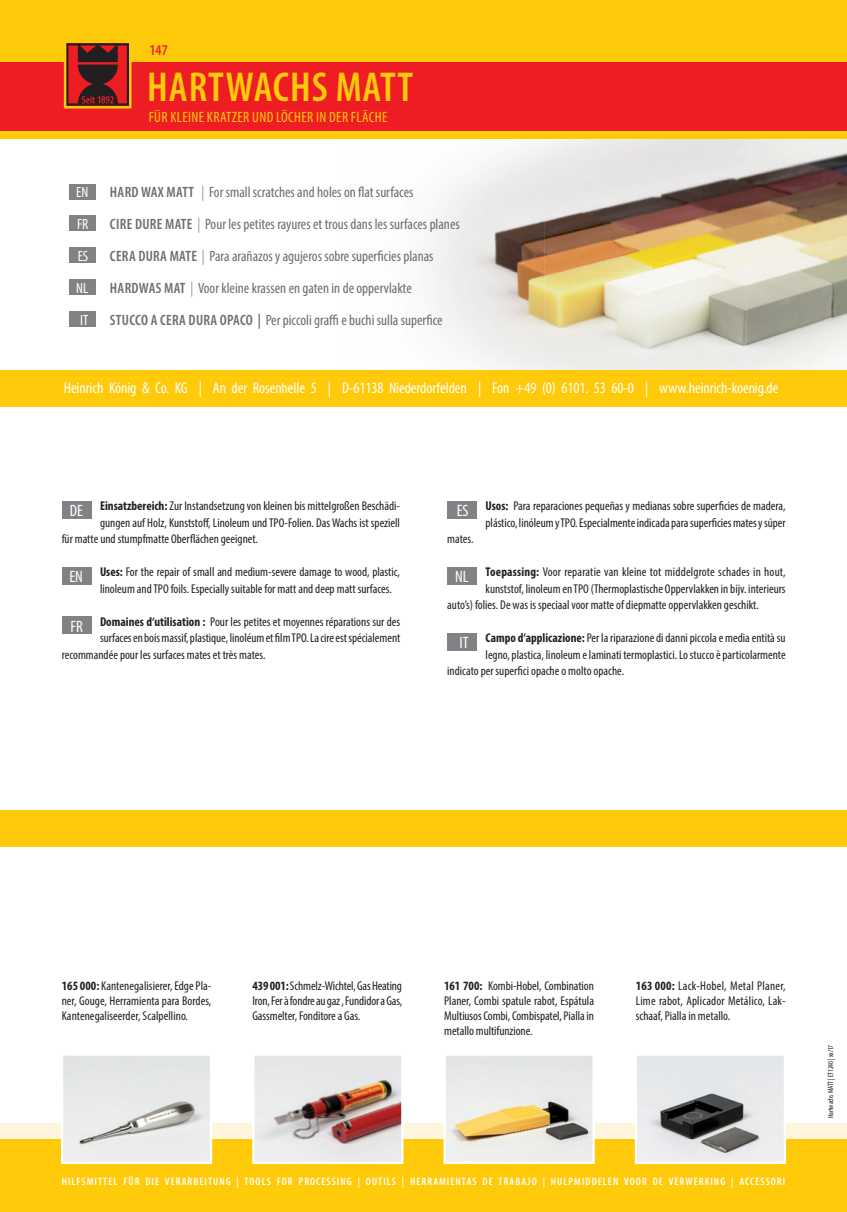
<style>
.page{position:relative;width:847px;height:1212px;background:#fff}
.page>*{position:absolute;margin:0;border:0;box-sizing:border-box;transform-origin:0 0}
.t1{font:600 condensed 42px "Myriad Pro";letter-spacing:.025em;color:#feca0a}
.t2{font:condensed 15.75px "Myriad Pro";letter-spacing:-.005em;color:#fff}
.t3{font:condensed 15px "Myriad Pro";color:#6c6d70}
.t4{font:condensed 15px "Myriad Pro";letter-spacing:.025em;color:#feca0a}
.t5{font:600 condensed 15px "Myriad Pro";color:#ee1d23}
.t6{font:condensed 14.85px "Myriad Pro";color:#fff}
.t7{font:condensed 12.75px/15px "Myriad Pro";color:#231f20;text-align:justify}
.t8{font:600 condensed 10.8px "Myriad Pro";letter-spacing:.095em;color:#fff}
.t9{font:condensed 7.5px "Myriad Pro";letter-spacing:-.01em;color:#231f20}
.s1{font-weight:600}
.s2{font-weight:300}
.s3{font-size:16.5px;color:#fff}
.s4{font-weight:700}
</style>
<div class="page">
<img style="left:342px;top:138px;width:403px;height:133px">
<img style="left:745px;top:138px;width:101px;height:232px">
<img style="left:429px;top:271px;width:317px;height:99px">
<div style="left:0;top:0;width:846px;height:138px;background:#feca0a"></div>
<div style="left:0;top:62px;width:846px;height:68px;background:#ee1d23"></div>
<div style="left:0;top:370px;width:846px;height:36px;background:#feca0a"></div>
<svg style="left:63px;top:43px;width:69px;height:66px"></svg>
<div style="left:69px;top:184px;width:27px;height:16px;background:#808285"></div>
<div style="left:69px;top:215px;width:27px;height:16px;background:#808285"></div>
<div style="left:69px;top:247px;width:27px;height:16px;background:#808285"></div>
<div style="left:69px;top:311px;width:27px;height:16px;background:#808285"></div>
<div style="left:69px;top:279px;width:27px;height:16px;background:#808285"></div>
<div style="left:0;top:1124px;width:846px;height:88px;background:#fef5dc"></div>
<div style="left:0;top:1140px;width:846px;height:72px;background:#feca0a"></div>
<img style="left:255px;top:1056px;width:145px;height:105px">
<div style="left:252px;top:1053px;width:151px;height:111px;border:2px solid #fff"></div>
<img style="left:637px;top:1056px;width:145px;height:105px">
<div style="left:634px;top:1053px;width:151px;height:111px;border:2px solid #fff"></div>
<img style="left:446px;top:1056px;width:145px;height:105px">
<div style="left:443px;top:1053px;width:151px;height:111px;border:2px solid #fff"></div>
<img style="left:64px;top:1056px;width:145px;height:105px">
<div style="left:61px;top:1053px;width:151px;height:111px;border:2px solid #fff"></div>
<div style="left:0;top:810px;width:846px;height:36px;background:#feca0a"></div>
<div style="left:447px;top:501px;width:30px;height:18px;background:#808285"></div>
<div style="left:447px;top:567px;width:30px;height:18px;background:#808285"></div>
<div style="left:447px;top:633px;width:30px;height:18px;background:#808285"></div>
<div style="left:62px;top:501px;width:29px;height:18px;background:#808285"></div>
<div style="left:62px;top:567px;width:29px;height:18px;background:#808285"></div>
<div style="left:62px;top:617px;width:29px;height:17px;background:#808285"></div>
<p class="t5" style="left:149px;top:42px;width:20px">147</p>
<h1 class="t1" style="left:147px;top:64px;width:267px">HARTWACHS MATT</h1>
<p class="t4" style="left:149px;top:108px;width:240px">FÜR KLEINE KRATZER UND LÖCHER IN DER FLÄCHE</p>
<p class="t6" style="left:76px;top:183px;width:14px">EN</p>
<p class="t3" style="left:110px;top:183px;width:305px"><span class="s1">HARD WAX MATT</span> <span class="s2">|</span> For small scratches and holes on flat surfaces</p>
<p class="t6" style="left:77px;top:215px;width:13px">FR</p>
<p class="t3" style="left:110px;top:215px;width:351px"><span class="s1">CIRE DURE MATE</span> <span class="s2">|</span> Pour les petites rayures et trous dans les surfaces planes</p>
<p class="t6" style="left:78px;top:247px;width:12px">ES</p>
<p class="t3" style="left:110px;top:247px;width:325px"><span class="s1">CERA DURA MATE</span> <span class="s2">|</span> Para arañazos y agujeros sobre superficies planas</p>
<p class="t6" style="left:76px;top:279px;width:14px">NL</p>
<p class="t3" style="left:110px;top:279px;width:303px"><span class="s1">HARDWAS MAT</span> <span class="s2">|</span> Voor kleine krassen en gaten in de oppervlakte</p>
<p class="t6" style="left:80px;top:311px;width:10px">IT</p>
<p class="t3" style="left:110px;top:311px;width:334px"><span class="s1">STUCCO A CERA DURA OPACO |</span> Per piccoli graffi e buchi sulla superfice</p>
<p class="t2" style="left:64px;top:379px;width:716px">Heinrich König &amp; Co. KG | An der Rosenhelle 5 | D-61138 Niederdorfelden | Fon +49 (0) 6101. 53 60-0 | www.heinrich-koenig.de</p>
<p class="t7" style="left:70px;top:498px;width:331px"><span class="s3">DE</span> <span class="s4">Einsatzbereich:</span> Zur Instandsetzung von kleinen bis mittelgroßen Beschädi-</p>
<p class="t7" style="left:100px;top:515px;width:301px">gungen auf Holz, Kunststoff, Linoleum und TPO-Folien. Das Wachs ist speziell</p>
<p class="t7" style="left:62px;top:531px;width:198px">für matte und stumpfmatte Oberflächen geeignet.</p>
<p class="t7" style="left:100px;top:564px;width:301px;line-height:16.5px;text-indent:-31px"><span class="s3">EN</span> <span class="s4">Uses:</span> For the repair of small and medium-severe damage to wood, plastic, linoleum and TPO foils. Especially suitable for matt and deep matt surfaces.</p>
<p class="t7" style="left:70px;top:614px;width:331px"><span class="s3">FR</span> <span class="s4">Domaines d‘utilisation :</span> Pour les petites et moyennes réparations sur des</p>
<p class="t7" style="left:100px;top:630px;width:301px">surfaces en bois massif, plastique, linoléum et film TPO. La cire est spécialement</p>
<p class="t7" style="left:62px;top:647px;width:205px">recommandée pour les surfaces mates et très mates.</p>
<p class="t7" style="left:456px;top:498px;width:330px"><span class="s3">ES</span> <span class="s4">Usos:</span> Para reparaciones pequeñas y medianas sobre superficies de madera,</p>
<p class="t7" style="left:485px;top:515px;width:301px">plástico, linóleum y TPO. Especialmente indicada para superficies mates y súper</p>
<p class="t7" style="left:447px;top:531px;width:28px">mates.</p>
<p class="t7" style="left:455px;top:564px;width:332px"><span class="s3">NL</span> <span class="s4">Toepassing:</span> Voor reparatie van kleine tot middelgrote schades in hout,</p>
<p class="t7" style="left:485px;top:581px;width:301px">kunststof, linoleum en TPO (Thermoplastische Oppervlakken in bijv. interieurs</p>
<p class="t7" style="left:447px;top:597px;width:313px">auto’s) folies. De was is speciaal voor matte of diepmatte oppervlakken geschikt.</p>
<p class="t7" style="left:459px;top:630px;width:327px"><span class="s3">IT</span> <span class="s4">Campo d‘applicazione:</span> Per la riparazione di danni piccola e media entità su</p>
<p class="t7" style="left:485px;top:647px;width:301px">legno, plastica, linoleum e laminati termoplastici. Lo stucco è particolarmente</p>
<p class="t7" style="left:447px;top:663px;width:178px">indicato per superfici opache o molto opache.</p>
<p class="t7" style="left:62px;top:978px;width:151px"><span class="s4">165 000:</span> Kantenegalisierer, Edge Pla&shy;ner, Gouge, Herramienta para Bordes, Kantenegaliseerder, Scalpellino.</p>
<p class="t7" style="left:252px;top:978px;width:151px"><span class="s4">439 001:</span> Schmelz-Wichtel, Gas Heating Iron, Fer à fondre au gaz , Fundidor a Gas, Gassmelter, Fonditore a Gas.</p>
<p class="t7" style="left:444px;top:978px;width:151px"><span class="s4">161 700:</span> Kombi-Hobel, Combination Planer, Combi spatule rabot, Espátula Multiusos Combi, Combispatel, Pialla in metallo multifunzione.</p>
<p class="t7" style="left:635px;top:978px;width:151px"><span class="s4">163 000:</span> Lack-Hobel, Metal Planer, Lime rabot, Aplicador Metálico, Lak&shy;schaaf, Pialla in metallo.</p>
<p class="t8" style="left:62px;top:1175px;width:724px">HILFSMITTEL FÜR DIE VERARBEITUNG | TOOLS FOR PROCESSING | OUTILS | HERRAMIENTAS DE TRABAJO | HULPMIDDELEN VOOR DE VERWERKING | ACCESSORI</p>
<p class="t9" style="left:825px;top:1118px;width:75px;rotate:-90deg">Hartwachs MATT | ET1240 | xx/17</p>
</div>
